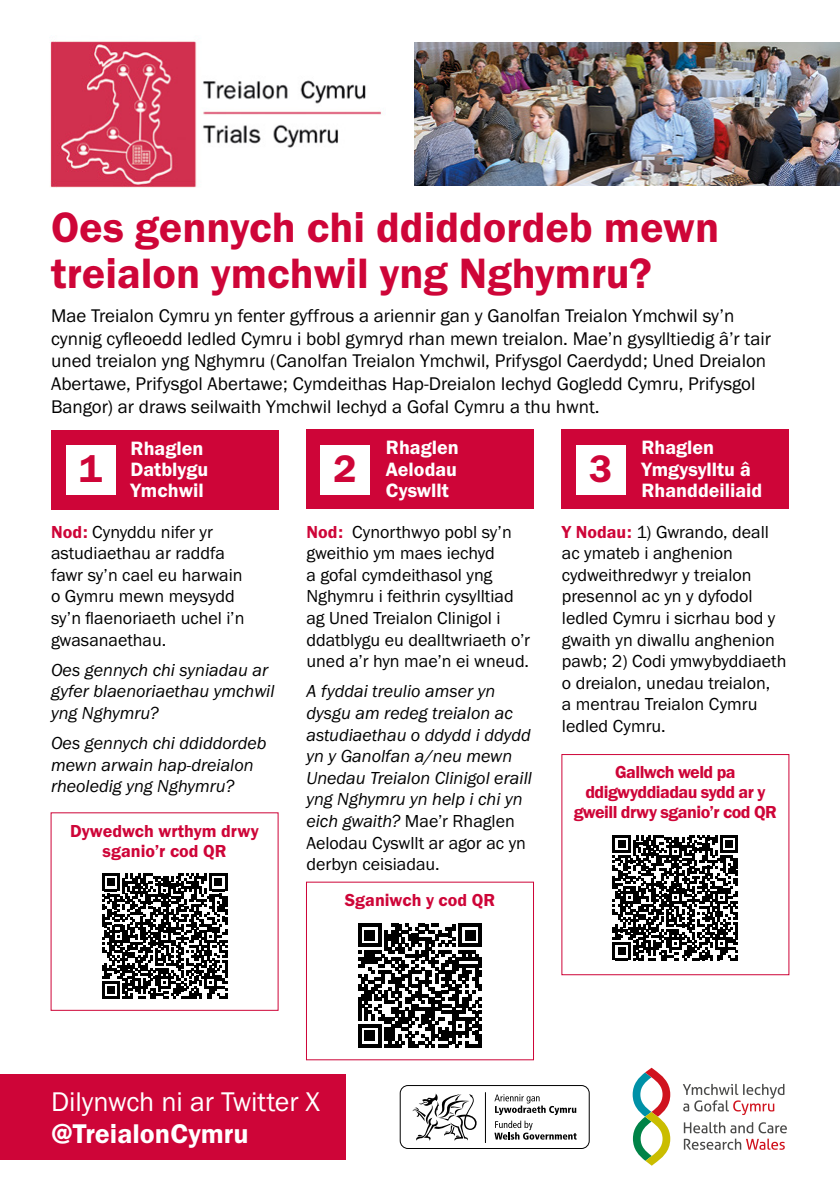
<style>
.page{position:relative;width:840px;height:1191px;background:#fff}
.page>*{position:absolute;margin:0;border:0;box-sizing:border-box;transform-origin:0 0}
.t1{font:44px/46px "Franklin Gothic URW Dem";color:#ce0538}
.t2{font:39.6px "Franklin Gothic URW Dem";color:#ce0538}
.t3{font:28px "Franklin Gothic URW Boo";color:#fff}
.t4{font:28px "Franklin Gothic URW Dem";color:#fff}
.t5{font:20px/21.2px "Franklin Gothic URW Dem";color:#fff}
.t6{font:19px/22.8px "Franklin Gothic URW Boo";color:#000}
.t7{font:18px/21.6px "Franklin Gothic URW Boo";color:#000}
.t8{font:18px/21.6px "Franklin Gothic URW Boo Ita";color:#000}
.t9{font:18px/20px "Franklin Gothic URW Dem";letter-spacing:-.025em;color:#ce0538;text-align:center}
.t10{font:18px/20px "Franklin Gothic URW Dem";color:#ce0538;text-align:center}
.s1{font-family:"Franklin Gothic URW Dem";color:#ce0538}
.s2{font-family:"Franklin Gothic URW Boo Ita"}
</style>
<div class="page">
<div style="left:399px;top:1085px;width:190px;height:64px;border:1px solid #000;border-radius:8px"></div>
<hr style="left:484px;top:1092px;width:1px;height:51px;background:#000">
<svg style="left:494px;top:1094px;width:82px;height:45px"></svg>
<svg style="left:412px;top:1093px;width:64px;height:47px"></svg>
<img style="left:50px;top:41px;width:331px;height:147px">
<svg style="left:682px;top:1083px;width:102px;height:32px"></svg>
<svg style="left:683px;top:1122px;width:103px;height:27px"></svg>
<svg style="left:632px;top:1067px;width:38px;height:98px"></svg>
<div style="left:0;top:1074px;width:345px;height:85px;background:#ce0538"></div>
<img style="left:414px;top:43px;width:425px;height:143px">
<div style="left:306px;top:429px;width:227px;height:80px;background:#ce0538"></div>
<div style="left:561px;top:429px;width:227px;height:80px;background:#ce0538"></div>
<svg style="left:102px;top:873px;width:125px;height:125px"></svg>
<svg style="left:358px;top:923px;width:123px;height:124px"></svg>
<div style="left:51px;top:430px;width:227px;height:79px;background:#ce0538"></div>
<div style="left:66px;top:445px;width:49px;height:49px;background:#fff"></div>
<div style="left:320px;top:445px;width:49px;height:49px;background:#fff"></div>
<div style="left:575px;top:445px;width:50px;height:49px;background:#fff"></div>
<div style="left:561px;top:754px;width:228px;height:221px;border:1px solid #ce0538"></div>
<svg style="left:612px;top:835px;width:125px;height:125px"></svg>
<h1 class="t1" style="left:51px;top:204px;width:669px">Oes gennych chi ddiddordeb mewn treialon ymchwil yng Nghymru?</h1>
<p class="t6" style="left:51px;top:304px;width:721px">Mae Treialon Cymru yn fenter gyffrous a ariennir gan y Ganolfan Treialon Ymchwil sy’n cynnig cyfleoedd ledled Cymru i bobl gymryd rhan mewn treialon. Mae’n gysylltiedig â’r tair uned treialon yng Nghymru (Canolfan Treialon Ymchwil, Prifysgol Caerdydd; Uned Dreialon Abertawe, Prifysgol Abertawe; Cymdeithas Hap-Dreialon Iechyd Gogledd Cymru, Prifysgol Bangor) ar draws seilwaith Ymchwil Iechyd a Gofal Cymru a thu hwnt.</p>
<p class="t5" style="left:386px;top:437px;width:74px;text-align:justify">Rhaglen Aelodau Cyswllt</p>
<p class="t5" style="left:641px;top:437px;width:122px">Rhaglen<br>Ymgysylltu â<br>Rhanddeiliaid</p>
<p class="t5" style="left:130px;top:437px;width:79px">Rhaglen<br>Datblygu<br>Ymchwil</p>
<h2 class="t2" style="left:79px;top:444px;width:25px">1</h2>
<h2 class="t2" style="left:333px;top:444px;width:25px">2</h2>
<h2 class="t2" style="left:588px;top:444px;width:25px">3</h2>
<p class="t7" style="left:51px;top:520px;width:195px"><span class="s1">Nod:</span> Cynyddu nifer yr astudiaethau ar raddfa fawr sy’n cael eu harwain o Gymru mewn meysydd sy’n flaenoriaeth uchel i’n gwasanaethau.</p>
<p class="t8" style="left:51px;top:658px;width:225px">Oes gennych chi syniadau ar gyfer blaenoriaethau ymchwil yng Nghymru?</p>
<p class="t8" style="left:51px;top:732px;width:217px">Oes gennych chi ddiddordeb mewn arwain hap-dreialon rheoledig yng Nghymru?</p>
<p class="t10" style="left:70px;top:820px;width:190px">Dywedwch wrthym drwy sganio’r cod QR</p>
<p class="t7" style="left:306px;top:520px;width:225px"><span class="s1">Nod:</span> Cynorthwyo pobl sy’n gweithio ym maes iechyd<br>a gofal cymdeithasol yng<br>Nghymru i feithrin cysylltiad ag Uned Treialon Clinigol i ddatblygu eu dealltwriaeth o’r uned a’r hyn mae’n ei wneud.</p>
<p class="t8" style="left:306px;top:680px;width:227px">A fyddai treulio amser yn dysgu am redeg treialon ac astudiaethau o ddydd i ddydd yn y Ganolfan a/neu mewn<br>Unedau Treialon Clinigol eraill yng Nghymru yn help i chi yn</p>
<p class="t7" style="left:306px;top:810px;width:221px"><span class="s2">eich gwaith?</span> Mae’r Rhaglen<br>Aelodau Cyswllt ar agor ac yn derbyn ceisiadau.</p>
<p class="t10" style="left:344px;top:889px;width:152px">Sganiwch y cod QR</p>
<p class="t7" style="left:561px;top:520px;width:226px"><span class="s1">Y Nodau:</span> 1) Gwrando, deall ac ymateb i anghenion cydweithredwyr y treialon presennol ac yn y dyfodol ledled Cymru i sicrhau bod y gwaith yn diwallu anghenion pawb; 2) Codi ymwybyddiaeth o dreialon, unedau treialon,<br>a mentrau Treialon Cymru ledled Cymru.</p>
<p class="t9" style="left:573px;top:762px;width:205px">Gallwch weld pa ddigwyddiadau sydd ar y gweill drwy sganio’r cod QR</p>
<h3 class="t3" style="left:51px;top:1083px;width:270px">Dilynwch ni ar Twitter X</h3>
<h3 class="t4" style="left:51px;top:1116px;width:199px">@TreialonCymru</h3>
</div>
